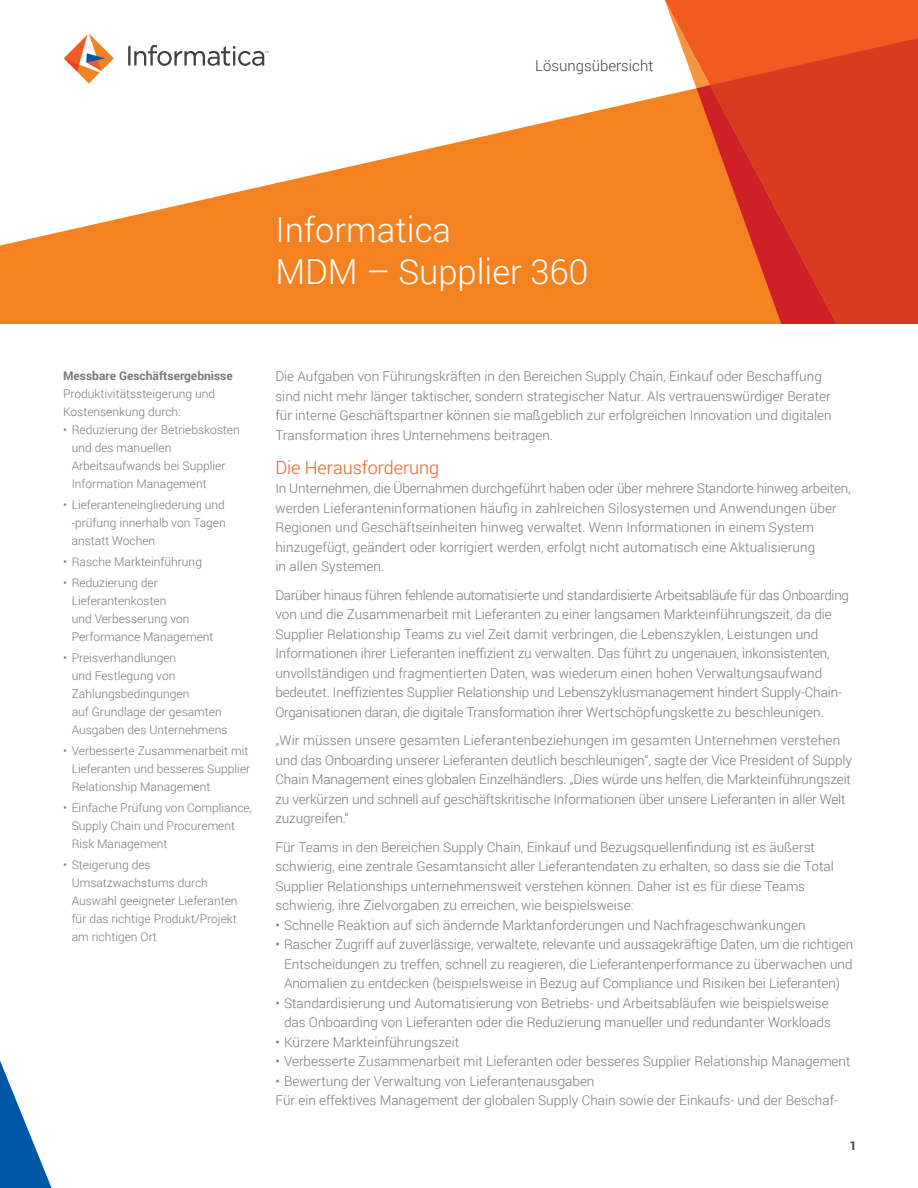
<style>
.page{position:relative;width:918px;height:1188px;background:#fff}
.page>*{position:absolute;margin:0;border:0;box-sizing:border-box;transform-origin:0 0}
.t1{font:300 34.5px/41.4px "Roboto";color:#fff}
.t2{font:300 18px "Roboto";color:#f15a22}
.t3{font:300 15px "Roboto";color:#414042}
.t4{font:300 13.5px/19.5px "Roboto";color:#77787b}
.t5{font:300 12px/18px "Roboto";color:#77787b}
.t6{font:700 12px "Roboto";color:#77787b}
.t7{font:700 12px "Roboto";color:#414042}
</style>
<div class="page">
<svg style="left:0;top:51px;width:658px;height:273px;fill:#f58220"></svg>
<svg style="left:658px;top:0;width:260px;height:324px;background:#f47c3e"></svg>
<div style="left:837px;top:35px;width:81px;height:289px;background:#d93b20"></div>
<svg style="left:665px;top:0;width:172px;height:324px;background:#f17131"></svg>
<svg style="left:696px;top:85px;width:141px;height:239px;background:#de4921"></svg>
<svg style="left:0;top:1060px;width:52px;height:128px"></svg>
<svg style="left:64px;top:33px;width:50px;height:50px"></svg>
<svg style="left:128px;top:45px;width:140px;height:21px"></svg>
<p class="t3" style="left:535px;top:55px;width:120px">Lösungsübersicht</p>
<h1 class="t1" style="left:275px;top:208px;width:315px">Informatica<br>MDM – Supplier 360</h1>
<p class="t6" style="left:63px;top:367px;width:171px">Messbare Geschäftsergebnisse</p>
<p class="t5" style="left:63px;top:384px;width:154px">Produktivitätssteigerung und<br>Kostensenkung durch:</p>
<p class="t5" style="left:72px;top:420px;width:170px;text-indent:-9px">• Reduzierung der Betriebskosten und des manuellen<br>Arbeitsaufwands bei Supplier<br>Information Management</p>
<p class="t5" style="left:72px;top:495px;width:156px;text-align:justify;text-indent:-9px">• Lieferanteneingliederung und -prüfung innerhalb von Tagen anstatt Wochen</p>
<p class="t5" style="left:63px;top:552px;width:140px">• Rasche Markteinführung</p>
<p class="t5" style="left:72px;top:573px;width:143px;text-indent:-9px">• Reduzierung der<br>Lieferantenkosten<br>und Verbesserung von<br>Performance Management</p>
<p class="t5" style="left:72px;top:648px;width:157px;text-indent:-9px">• Preisverhandlungen<br>und Festlegung von<br>Zahlungsbedingungen<br>auf Grundlage der gesamten<br>Ausgaben des Unternehmens</p>
<p class="t5" style="left:72px;top:741px;width:180px;text-indent:-9px">• Verbesserte Zusammenarbeit mit<br>Lieferanten und besseres Supplier<br>Relationship Management</p>
<p class="t5" style="left:72px;top:798px;width:182px;text-indent:-9px">• Einfache Prüfung von Compliance,<br>Supply Chain und Procurement<br>Risk Management</p>
<p class="t5" style="left:72px;top:855px;width:167px;text-indent:-9px">• Steigerung des<br>Umsatzwachstums durch<br>Auswahl geeigneter Lieferanten für das richtige Produkt/Projekt am richtigen Ort</p>
<p class="t4" style="left:275px;top:366px;width:558px">Die Aufgaben von Führungskräften in den Bereichen Supply Chain, Einkauf oder Beschaffung sind nicht mehr länger taktischer, sondern strategischer Natur. Als vertrauenswürdiger Berater für interne Geschäftspartner können sie maßgeblich zur erfolgreichen Innovation und digitalen Transformation ihres Unternehmens beitragen.</p>
<h2 class="t2" style="left:275px;top:455px;width:165px">Die Herausforderung</h2>
<p class="t4" style="left:275px;top:478px;width:577px">In Unternehmen, die Übernahmen durchgeführt haben oder über mehrere Standorte hinweg arbeiten, werden Lieferanteninformationen häufig in zahlreichen Silosystemen und Anwendungen über Regionen und Geschäftseinheiten hinweg verwaltet. Wenn Informationen in einem System hinzugefügt, geändert oder korrigiert werden, erfolgt nicht automatisch eine Aktualisierung<br>in allen Systemen.</p>
<p class="t4" style="left:275px;top:585px;width:575px">Darüber hinaus führen fehlende automatisierte und standardisierte Arbeitsabläufe für das Onboarding von und die Zusammenarbeit mit Lieferanten zu einer langsamen Markteinführungszeit, da die Supplier Relationship Teams zu viel Zeit damit verbringen, die Lebenszyklen, Leistungen und Informationen ihrer Lieferanten ineffizient zu verwalten. Das führt zu ungenauen, inkonsistenten, unvollständigen und fragmentierten Daten, was wiederum einen hohen Verwaltungsaufwand bedeutet. Ineffizientes Supplier Relationship und Lebenszyklusmanagement hindert Supply-Chain-Organisationen daran, die digitale Transformation ihrer Wertschöpfungskette zu beschleunigen.</p>
<p class="t4" style="left:275px;top:730px;width:578px">„Wir müssen unsere gesamten Lieferantenbeziehungen im gesamten Unternehmen verstehen und das Onboarding unserer Lieferanten deutlich beschleunigen“, sagte der Vice President of Supply Chain Management eines globalen Einzelhändlers. „Dies würde uns helfen, die Markteinführungszeit zu verkürzen und schnell auf geschäftskritische Informationen über unsere Lieferanten in aller Welt zuzugreifen.“</p>
<p class="t4" style="left:275px;top:837px;width:560px">Für Teams in den Bereichen Supply Chain, Einkauf und Bezugsquellenfindung ist es äußerst schwierig, eine zentrale Gesamtansicht aller Lieferantendaten zu erhalten, so dass sie die Total Supplier Relationships unternehmensweit verstehen können. Daher ist es für diese Teams schwierig, ihre Zielvorgaben zu erreichen, wie beispielsweise:</p>
<p class="t4" style="left:275px;top:915px;width:532px">• Schnelle Reaktion auf sich ändernde Marktanforderungen und Nachfrageschwankungen</p>
<p class="t4" style="left:275px;top:934px;width:579px;text-align:center">• Rascher Zugriff auf zuverlässige, verwaltete, relevante und aussagekräftige Daten, um die richtigen<br>Entscheidungen zu treffen, schnell zu reagieren, die Lieferantenperformance zu überwachen und<br>Anomalien zu entdecken (beispielsweise in Bezug auf Compliance und Risiken bei Lieferanten)</p>
<p class="t4" style="left:275px;top:993px;width:557px;text-align:right">• Standardisierung und Automatisierung von Betriebs- und Arbeitsabläufen wie beispielsweise das Onboarding von Lieferanten oder die Reduzierung manueller und redundanter Workloads</p>
<p class="t4" style="left:275px;top:1032px;width:186px">• Kürzere Markteinführungszeit</p>
<p class="t4" style="left:275px;top:1051px;width:577px">• Verbesserte Zusammenarbeit mit Lieferanten oder besseres Supplier Relationship Management</p>
<p class="t4" style="left:275px;top:1071px;width:564px">• Bewertung der Verwaltung von Lieferantenausgaben<br>Für ein effektives Management der globalen Supply Chain sowie der Einkaufs- und der Beschaf-</p>
<p class="t7" style="left:850px;top:1138px;width:8px">1</p>
</div>
